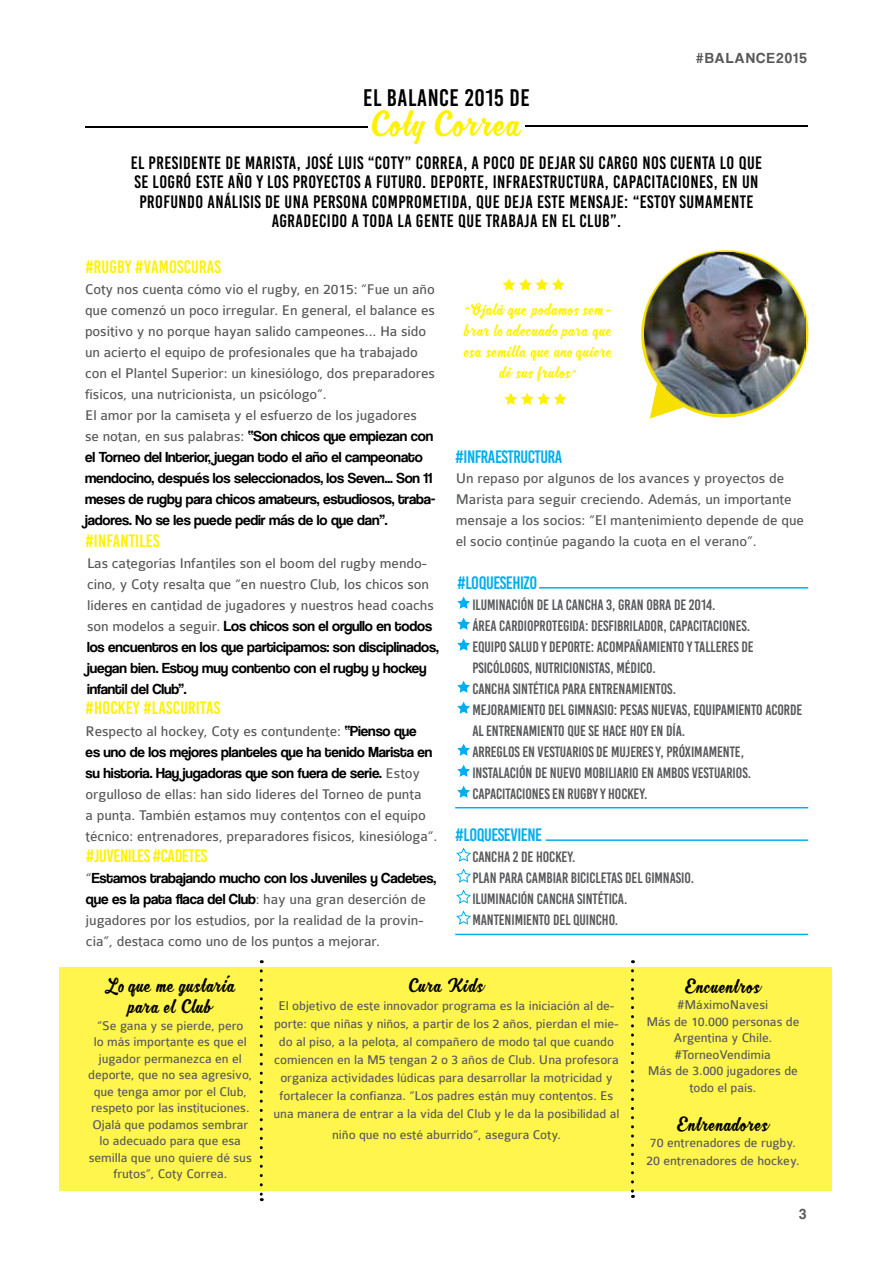
<style>
.page{position:relative;width:893px;height:1263px;background:#fff}
.page>*{position:absolute;margin:0;border:0;box-sizing:border-box;transform-origin:0 0}
.t1{font:36px "MJ Zhafira Demo";letter-spacing:.05em;color:#fff200}
.t2{font:24px "Bebas Kai";letter-spacing:.025em;color:#000}
.t3{font:19.5px/21px "MJ Zhafira Demo";letter-spacing:.05em;color:#000;text-align:center}
.t4{font:18px/19.5px "Bebas Kai";letter-spacing:.025em;color:#000;text-align:center}
.t5{font:18px "Bebas Kai";letter-spacing:.01em;color:#fff200}
.t6{font:18px "Bebas Kai";letter-spacing:-.025em;color:#00aeef}
.t7{font:18px "Bebas Kai";letter-spacing:-.025em;color:#fff200}
.t8{font:16.5px/21px "MJ Zhafira Demo";letter-spacing:.05em;color:#fff200;text-align:center}
.t9{font:15px/21px "Colaborate";letter-spacing:-.005em;color:#58595b}
.t10{font:15px/21px "Coolvetica Rg";letter-spacing:-.005em;color:#000}
.t11{font:15px/21px "Bebas Kai";letter-spacing:-.005em;color:#58595b}
.t12{font:15px "Coolvetica Rg";letter-spacing:.1em;color:#58595b}
.t13{font:13.5px/16.5px "Colaborate";letter-spacing:-.005em;color:#58595b;text-align:center}
.s1{font-family:"Colaborate";color:#58595b}
.s2{font-family:"Coolvetica Rg";color:#000}
</style>
<div class="page">
<div style="left:60px;top:967px;width:772px;height:223px;background:#fff54d"></div>
<hr style="left:85px;top:126px;width:283px;height:1px;background:#000">
<hr style="left:525px;top:125px;width:283px;height:2px;background:#000">
<svg style="left:457px;top:597px;width:13px;height:12px"></svg>
<svg style="left:457px;top:618px;width:13px;height:12px"></svg>
<svg style="left:457px;top:639px;width:13px;height:12px"></svg>
<svg style="left:457px;top:681px;width:13px;height:12px"></svg>
<svg style="left:457px;top:702px;width:13px;height:12px"></svg>
<svg style="left:457px;top:744px;width:13px;height:12px"></svg>
<svg style="left:456px;top:848px;width:15px;height:13px"></svg>
<svg style="left:457px;top:765px;width:13px;height:12px"></svg>
<svg style="left:456px;top:869px;width:15px;height:13px"></svg>
<svg style="left:457px;top:786px;width:13px;height:12px"></svg>
<svg style="left:456px;top:890px;width:15px;height:13px"></svg>
<svg style="left:456px;top:911px;width:15px;height:13px"></svg>
<hr style="left:539px;top:587px;width:269px;height:1px;background:#00aeef">
<hr style="left:546px;top:839px;width:262px;height:2px;background:#00aeef">
<hr style="left:455px;top:934px;width:353px;height:1px;background:#00aeef">
<hr style="left:455px;top:807px;width:353px;height:1px;background:#00aeef">
<svg style="left:260px;top:971px;width:3px;height:230px"></svg>
<svg style="left:631px;top:971px;width:3px;height:227px"></svg>
<svg style="left:503px;top:278px;width:62px;height:13px"></svg>
<svg style="left:504px;top:393px;width:62px;height:12px"></svg>
<svg style="left:641px;top:250px;width:168px;height:169px"></svg>
<img style="left:644px;top:253px;width:161px;height:160px">
<h2 class="t2" style="left:363px;top:85px;width:168px">EL BALANCE 2015 DE</h2>
<h1 class="t1" style="left:371px;top:101px;width:152px">Coty Correa</h1>
<p class="t12" style="left:696px;top:49px;width:112px">#BALANCE2015</p>
<p class="t4" style="left:131px;top:153px;width:633px">EL PRESIDENTE DE MARISTA, JOSÉ LUIS “COTY” CORREA, A POCO DE DEJAR SU CARGO NOS CUENTA LO QUE SE LOGRÓ ESTE AÑO Y LOS PROYECTOS A FUTURO. DEPORTE, INFRAESTRUCTURA, CAPACITACIONES, EN UN PROFUNDO ANÁLISIS DE UNA PERSONA COMPROMETIDA, QUE DEJA ESTE MENSAJE: “ESTOY SUMAMENTE AGRADECIDO A TODA LA GENTE QUE TRABAJA EN EL CLUB”.</p>
<p class="t5" style="left:85px;top:257px;width:137px">#RUGBY #VAMOSCURAS</p>
<p class="t9" style="left:85px;top:279px;width:352px">Coty nos cuenta cómo vio el rugby, en 2015: “Fue un año que comenzó un poco irregular. En general, el balance es positivo y no porque hayan salido campeones... Ha sido un acierto el equipo de profesionales que ha trabajado con el Plantel Superior: un kinesiólogo, dos preparadores físicos, una nutricionista, un psicólogo”.<br>El amor por la camiseta y el esfuerzo de los jugadores</p>
<p class="t10" style="left:85px;top:426px;width:352px"><span class="s1">se notan, en sus palabras:</span> “Son chicos que empiezan con el Torneo del Interior, juegan todo el año el campeonato mendocino, después los seleccionados, los Seven... Son 11 meses de rugby para chicos amateurs, estudiosos, traba&shy;jadores. No se les puede pedir más de lo que dan”.</p>
<p class="t5" style="left:85px;top:531px;width:76px">#INFANTILES</p>
<p class="t9" style="left:87px;top:553px;width:348px">Las categorías Infantiles son el boom del rugby mendo&shy;cino, y Coty resalta que “en nuestro Club, los chicos son líderes en cantidad de jugadores y nuestros head coachs</p>
<p class="t10" style="left:87px;top:615px;width:353px"><span class="s1">son modelos a seguir.</span> Los chicos son el orgullo en todos los encuentros en los que participamos: son disciplinados, juegan bien. Estoy muy contento con el rugby y hockey infantil del Club”.</p>
<p class="t5" style="left:85px;top:699px;width:136px">#HOCKEY #LASCURITAS</p>
<p class="t9" style="left:86px;top:721px;width:333px">Respecto al hockey, Coty es contundente: <span class="s2">“Pienso que</span></p>
<p class="t10" style="left:86px;top:741px;width:348px">es uno de los mejores planteles que ha tenido Marista en su historia. Hay jugadoras que son fuera de serie. <span class="s1">Estoy</span></p>
<p class="t9" style="left:86px;top:784px;width:353px">orgulloso de ellas: han sido líderes del Torneo de punta<br>a punta. También estamos muy contentos con el equipo técnico: entrenadores, preparadores físicos, kinesióloga”.</p>
<p class="t7" style="left:86px;top:846px;width:123px">#JUVENILES #CADETES</p>
<p class="t10" style="left:86px;top:867px;width:352px"><span class="s1">“</span>Estamos trabajando mucho con los Juveniles y Cadetes, que es la pata flaca del Club<span class="s1">: hay una gran deserción de</span></p>
<p class="t9" style="left:86px;top:910px;width:339px">jugadores por los estudios, por la realidad de la provin&shy;cia”, destaca como uno de los puntos a mejorar.</p>
<p class="t8" style="left:465px;top:299px;width:149px">“Ojalá que podamos sem&shy;brar lo adecuado para que esa semilla que uno quiere dé sus frutos”</p>
<p class="t6" style="left:455px;top:447px;width:109px">#INFRAESTRUCTURA</p>
<p class="t9" style="left:456px;top:468px;width:350px">Un repaso por algunos de los avances y proyectos de Marista para seguir creciendo. Además, un importante mensaje a los socios: “El mantenimiento depende de que el socio continúe pagando la cuota en el verano”.</p>
<p class="t6" style="left:457px;top:573px;width:81px">#LOQUESEHIZO</p>
<p class="t11" style="left:472px;top:594px;width:331px">ILUMINACIÓN DE LA CANCHA 3, GRAN OBRA DE 2014.<br>ÁREA CARDIOPROTEGIDA: DESFIBRILADOR, CAPACITACIONES.<br>EQUIPO SALUD Y DEPORTE: ACOMPAÑAMIENTO Y TALLERES DE PSICÓLOGOS, NUTRICIONISTAS, MÉDICO.<br>CANCHA SINTÉTICA PARA ENTRENAMIENTOS.<br>MEJORAMIENTO DEL GIMNASIO: PESAS NUEVAS, EQUIPAMIENTO ACORDE AL ENTRENAMIENTO QUE SE HACE HOY EN DÍA.<br>ARREGLOS EN VESTUARIOS DE MUJERES Y, PRÓXIMAMENTE, INSTALACIÓN DE NUEVO MOBILIARIO EN AMBOS VESTUARIOS.<br>CAPACITACIONES EN RUGBY Y HOCKEY.</p>
<p class="t6" style="left:455px;top:825px;width:88px">#LOQUESEVIENE</p>
<p class="t11" style="left:472px;top:847px;width:223px">CANCHA 2 DE HOCKEY.<br>PLAN PARA CAMBIAR BICICLETAS DEL GIMNASIO.<br>ILUMINACIÓN CANCHA SINTÉTICA.<br>MANTENIMIENTO DEL QUINCHO.</p>
<h3 class="t3" style="left:105px;top:975px;width:132px">Lo que me gustaría para el Club</h3>
<p class="t13" style="left:88px;top:1018px;width:166px">“Se gana y se pierde, pero<br>lo más importante es que el jugador permanezca en el deporte, que no sea agresivo, que tenga amor por el Club, respeto por las instituciones.<br>Ojalá que podamos sembrar lo adecuado para que esa semilla que uno quiere dé sus frutos”, Coty Correa.</p>
<h3 class="t3" style="left:409px;top:975px;width:77px">Cura Kids</h3>
<p class="t13" style="left:274px;top:997px;width:347px;line-height:18px">El objetivo de este innovador programa es la iniciación al de&shy;porte: que niñas y niños, a partir de los 2 años, pierdan el mie&shy;do al piso, a la pelota, al compañero de modo tal que cuando comiencen en la M5 tengan 2 o 3 años de Club. Una profesora organiza actividades lúdicas para desarrollar la motricidad y fortalecer la confianza. “Los padres están muy contentos. Es una manera de entrar a la vida del Club y le da la posibilidad al</p>
<p class="t13" style="left:332px;top:1127px;width:230px">niño que no esté aburrido”, asegura Coty.</p>
<h3 class="t3" style="left:685px;top:976px;width:77px">Encuentros</h3>
<p class="t13" style="left:646px;top:997px;width:155px">#MáximoNavesi<br>Más de 10.000 personas de<br>Argentina y Chile. #TorneoVendimia<br>Más de 3.000 jugadores de todo el país.</p>
<h3 class="t3" style="left:677px;top:1114px;width:93px">Entrenadores</h3>
<p class="t13" style="left:646px;top:1134px;width:155px;line-height:18px;text-align:left">70 entrenadores de rugby.<br>20 entrenadores de hockey.</p>
<p class="t12" style="left:799px;top:1205px;width:9px">3</p>
</div>
